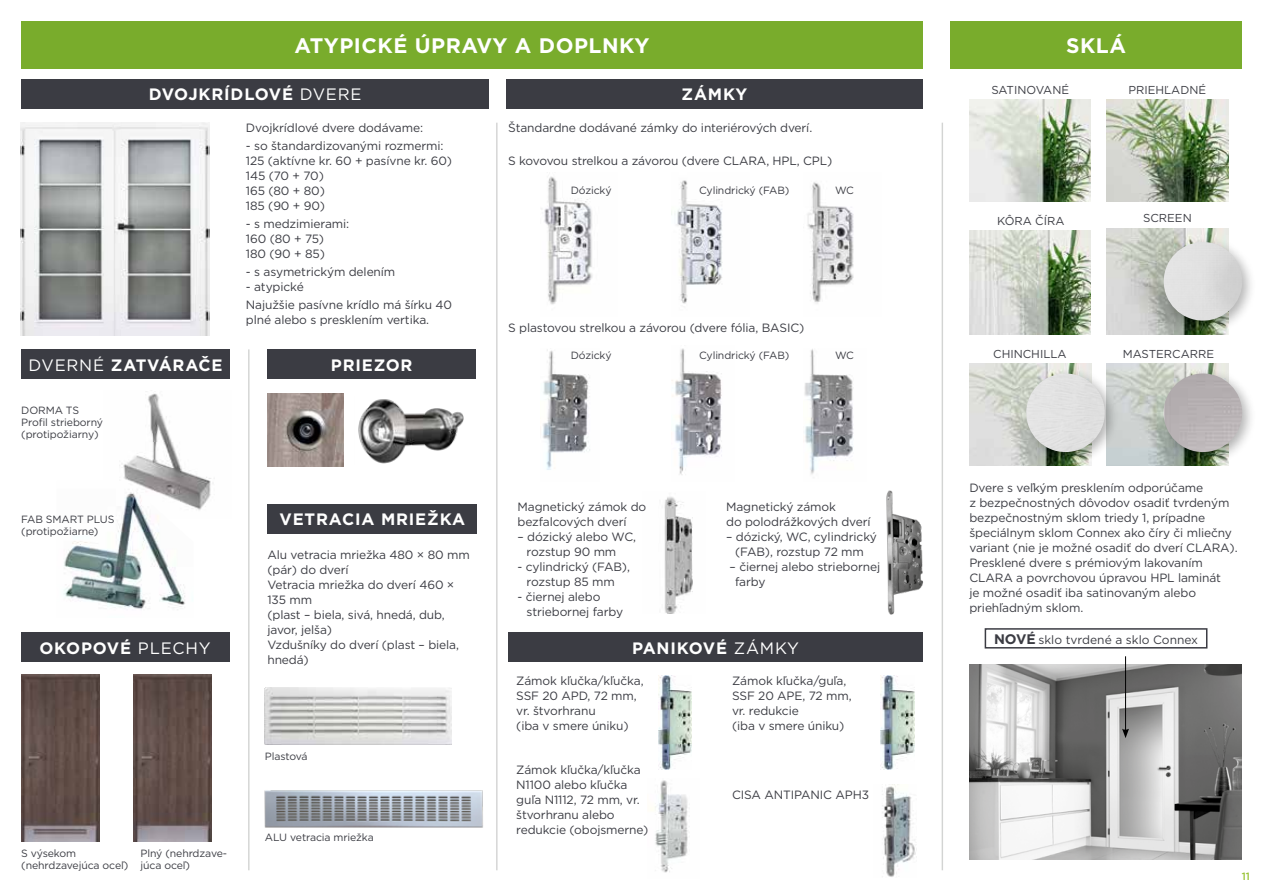
<style>
.page{position:relative;width:1263px;height:893px;background:#fff}
.page>*{position:absolute;margin:0;border:0;box-sizing:border-box;transform-origin:0 0}
.t1{font:700 21px "Gotham";letter-spacing:.025em;color:#fff}
.t2{font:700 16.5px "Gotham";letter-spacing:.05em;color:#fff}
.t3{font:12px/15px "Gotham";letter-spacing:-.01em;color:#3b3c43}
.t4{font:11.55px "Gotham";color:#3b3c43}
.t5{font:10.5px/12px "Gotham";letter-spacing:-.01em;color:#3b3c43}
.t6{font:500 10.5px "Gotham";color:#9ac437}
.s1{font-weight:400}
.s2{font-weight:700;font-size:13.8px}
</style>
<div class="page">
<img style="left:543px;top:350px;width:47px;height:120px">
<img style="left:672px;top:348px;width:50px;height:127px">
<img style="left:804px;top:349px;width:50px;height:126px">
<img style="left:664px;top:496px;width:29px;height:118px">
<div style="left:950px;top:21px;width:292px;height:48px;background:#79ac2c"></div>
<img style="left:970px;top:100px;width:121px;height:102px">
<img style="left:1107px;top:100px;width:121px;height:102px">
<img style="left:970px;top:231px;width:121px;height:103px">
<img style="left:1107px;top:363px;width:121px;height:102px">
<img style="left:970px;top:363px;width:121px;height:102px">
<div style="left:1019px;top:367px;width:100px;height:100px;background:#000;opacity:.3"></div>
<div style="left:1026px;top:373px;width:79px;height:79px;background:#e1e1e1;border-radius:39px"></div>
<img style="left:1107px;top:228px;width:121px;height:106px">
<div style="left:1157px;top:235px;width:100px;height:100px;background:#000;opacity:.3"></div>
<img style="left:1164px;top:242px;width:78px;height:79px;border-radius:39px">
<div style="left:1157px;top:367px;width:100px;height:100px;background:#000;opacity:.3"></div>
<img style="left:1163px;top:373px;width:79px;height:79px;border-radius:39px">
<div style="left:21px;top:21px;width:902px;height:48px;background:#79ac2c"></div>
<div style="left:985px;top:628px;width:222px;height:20px;border:2px solid #3b3c43"></div>
<img style="left:267px;top:394px;width:76px;height:72px">
<div style="left:21px;top:79px;width:468px;height:30px;background:#3b3c43"></div>
<div style="left:21px;top:349px;width:209px;height:30px;background:#3b3c43"></div>
<img style="left:119px;top:391px;width:92px;height:119px">
<div style="left:267px;top:349px;width:209px;height:30px;background:#3b3c43"></div>
<img style="left:63px;top:481px;width:131px;height:128px">
<div style="left:21px;top:632px;width:208px;height:30px;background:#3b3c43"></div>
<img style="left:21px;top:674px;width:78px;height:167px">
<img style="left:134px;top:674px;width:78px;height:167px">
<div style="left:267px;top:504px;width:210px;height:29px;background:#3b3c43"></div>
<img style="left:265px;top:688px;width:187px;height:57px">
<div style="left:506px;top:79px;width:417px;height:30px;background:#3b3c43"></div>
<div style="left:508px;top:632px;width:415px;height:30px;background:#3b3c43"></div>
<img style="left:658px;top:675px;width:34px;height:94px">
<img style="left:651px;top:780px;width:37px;height:93px">
<img style="left:969px;top:664px;width:273px;height:195px">
<hr style="left:496px;top:123px;width:1px;height:747px;background:#d3d4d3">
<hr style="left:1125px;top:656px;width:1px;height:75px;background:#000">
<svg style="left:1122px;top:729px;width:7px;height:9px"></svg>
<img style="left:881px;top:675px;width:33px;height:94px">
<img style="left:882px;top:785px;width:34px;height:92px">
<img style="left:21px;top:123px;width:93px;height:213px">
<img style="left:114px;top:123px;width:95px;height:213px">
<img style="left:358px;top:399px;width:106px;height:65px">
<img style="left:265px;top:790px;width:218px;height:38px">
<img style="left:886px;top:488px;width:56px;height:129px">
<img style="left:541px;top:176px;width:52px;height:129px">
<img style="left:676px;top:180px;width:47px;height:124px">
<img style="left:807px;top:182px;width:47px;height:122px">
<hr style="left:942px;top:123px;width:1px;height:747px;background:#d3d4d3">
<hr style="left:248px;top:349px;width:1px;height:521px;background:#d3d4d3">
<h1 class="t1" style="left:294px;top:32px;width:356px">ATYPICKÉ ÚPRAVY A DOPLNKY</h1>
<h2 class="t2" style="left:149px;top:83px;width:214px">DVOJKRÍDLOVÉ <span class="s1">DVERE</span></h2>
<p class="t3" style="left:246px;top:120px;width:179px">Dvojkrídlové dvere dodávame:</p>
<p class="t3" style="left:246px;top:138px;width:208px">- so štandardizovanými rozmermi:<br>125 (aktívne kr. 60 + pasívne kr. 60)<br>145 (70 + 70)<br>165 (80 + 80)<br>185 (90 + 90)</p>
<p class="t3" style="left:246px;top:216px;width:105px">- s medzimierami:<br>160 (80 + 75)<br>180 (90 + 85)</p>
<p class="t3" style="left:246px;top:264px;width:151px">- s asymetrickým delením</p>
<p class="t3" style="left:246px;top:278px;width:208px;line-height:18px">- atypické<br>Najužšie pasívne krídlo má šírku 40</p>
<p class="t3" style="left:246px;top:312px;width:185px">plné alebo s presklením vertika.</p>
<h2 class="t2" style="left:28px;top:354px;width:196px"><span class="s1">DVERNÉ</span> ZATVÁRAČE</h2>
<p class="t5" style="left:21px;top:404px;width:83px">DORMA TS<br>Profil strieborný (protipožiarny)</p>
<h2 class="t2" style="left:331px;top:354px;width:83px">PRIEZOR</h2>
<p class="t5" style="left:21px;top:513px;width:95px">FAB SMART PLUS (protipožiarne)</p>
<h2 class="t2" style="left:39px;top:637px;width:173px">OKOPOVÉ <span class="s1">PLECHY</span></h2>
<p class="t5" style="left:21px;top:847px;width:109px">S výsekom (nehrdzavejúca oceľ)</p>
<p class="t5" style="left:140px;top:847px;width:88px">Plný (nehrdzave&shy;júca oceľ)</p>
<h2 class="t2" style="left:280px;top:508px;width:187px">VETRACIA MRIEŽKA</h2>
<p class="t3" style="left:267px;top:547px;width:204px">Alu vetracia mriežka 480 × 80 mm (pár) do dverí<br>Vetracia mriežka do dverí 460 ×<br>135 mm<br>(plast – biela, sivá, hnedá, dub, javor, jelša)<br>Vzdušníky do dverí (plast – biela, hnedá)</p>
<p class="t5" style="left:265px;top:750px;width:44px">Plastová</p>
<p class="t5" style="left:265px;top:831px;width:110px">ALU vetracia mriežka</p>
<h2 class="t2" style="left:681px;top:83px;width:67px">ZÁMKY</h2>
<p class="t3" style="left:508px;top:120px;width:306px">Štandardne dodávané zámky do interiérových dverí.</p>
<p class="t3" style="left:508px;top:153px;width:326px">S kovovou strelkou a závorou (dvere CLARA, HPL, CPL)</p>
<p class="t5" style="left:571px;top:184px;width:42px">Dózický</p>
<p class="t5" style="left:699px;top:184px;width:92px">Cylindrický (FAB)</p>
<p class="t5" style="left:835px;top:184px;width:20px">WC</p>
<p class="t3" style="left:508px;top:320px;width:298px">S plastovou strelkou a závorou (dvere fólia, BASIC)</p>
<p class="t5" style="left:571px;top:349px;width:42px">Dózický</p>
<p class="t5" style="left:699px;top:349px;width:92px">Cylindrický (FAB)</p>
<p class="t5" style="left:835px;top:349px;width:20px">WC</p>
<p class="t3" style="left:518px;top:499px;width:130px">Magnetický zámok do bezfalcových dverí</p>
<p class="t3" style="left:527px;top:529px;width:111px;text-indent:-9px">– dózický alebo WC, rozstup 90 mm</p>
<p class="t3" style="left:518px;top:559px;width:114px;text-align:center">- cylindrický (FAB), rozstup 85 mm</p>
<p class="t3" style="left:527px;top:589px;width:98px;text-indent:-9px">- čiernej alebo striebornej farby</p>
<p class="t3" style="left:726px;top:499px;width:146px">Magnetický zámok<br>do polodrážkových dverí</p>
<p class="t3" style="left:726px;top:529px;width:152px;text-align:center">– dózický, WC, cylindrický (FAB), rozstup 72 mm</p>
<p class="t3" style="left:735px;top:559px;width:147px;text-indent:-6px">– čiernej alebo striebornej farby</p>
<h2 class="t2" style="left:632px;top:637px;width:168px">PANIKOVÉ <span class="s1">ZÁMKY</span></h2>
<p class="t3" style="left:516px;top:673px;width:129px">Zámok kľučka/kľučka,<br>SSF 20 APD, 72 mm, vr. štvorhranu<br>(iba v smere úniku)</p>
<p class="t3" style="left:732px;top:673px;width:121px">Zámok kľučka/guľa,<br>SSF 20 APE, 72 mm, vr. redukcie<br>(iba v smere úniku)</p>
<p class="t3" style="left:516px;top:761px;width:134px">Zámok kľučka/kľučka<br>N1100 alebo kľučka guľa N1112, 72 mm, vr. štvorhranu alebo redukcie (obojsmerne)</p>
<p class="t3" style="left:732px;top:787px;width:139px">CISA ANTIPANIC APH3</p>
<h1 class="t1" style="left:1066px;top:32px;width:61px">SKLÁ</h1>
<p class="t4" style="left:991px;top:83px;width:79px">SATINOVANÉ</p>
<p class="t4" style="left:1128px;top:83px;width:79px">PRIEHĽADNÉ</p>
<p class="t4" style="left:997px;top:213px;width:69px">KÔRA ČÍRA</p>
<p class="t4" style="left:1143px;top:211px;width:50px">SCREEN</p>
<p class="t4" style="left:993px;top:346px;width:75px">CHINCHILLA</p>
<p class="t4" style="left:1123px;top:346px;width:93px">MASTERCARRE</p>
<p class="t3" style="left:969px;top:479px;width:270px">Dvere s veľkým presklením odporúčame<br>z bezpečnostných dôvodov osadiť tvrdeným bezpečnostným sklom triedy 1, prípadne špeciálnym sklom Connex ako číry či mliečny variant (nie je možné osadiť do dverí CLARA).<br>Presklené dvere s prémiovým lakovaním CLARA a povrchovou úpravou HPL laminát<br>je možné osadiť iba satinovaným alebo priehľadným sklom.</p>
<p class="t3" style="left:994px;top:632px;width:206px"><span class="s2">NOVÉ</span> sklo tvrdené a sklo Connex</p>
<p class="t6" style="left:1242px;top:869px;width:10px">11</p>
</div>
